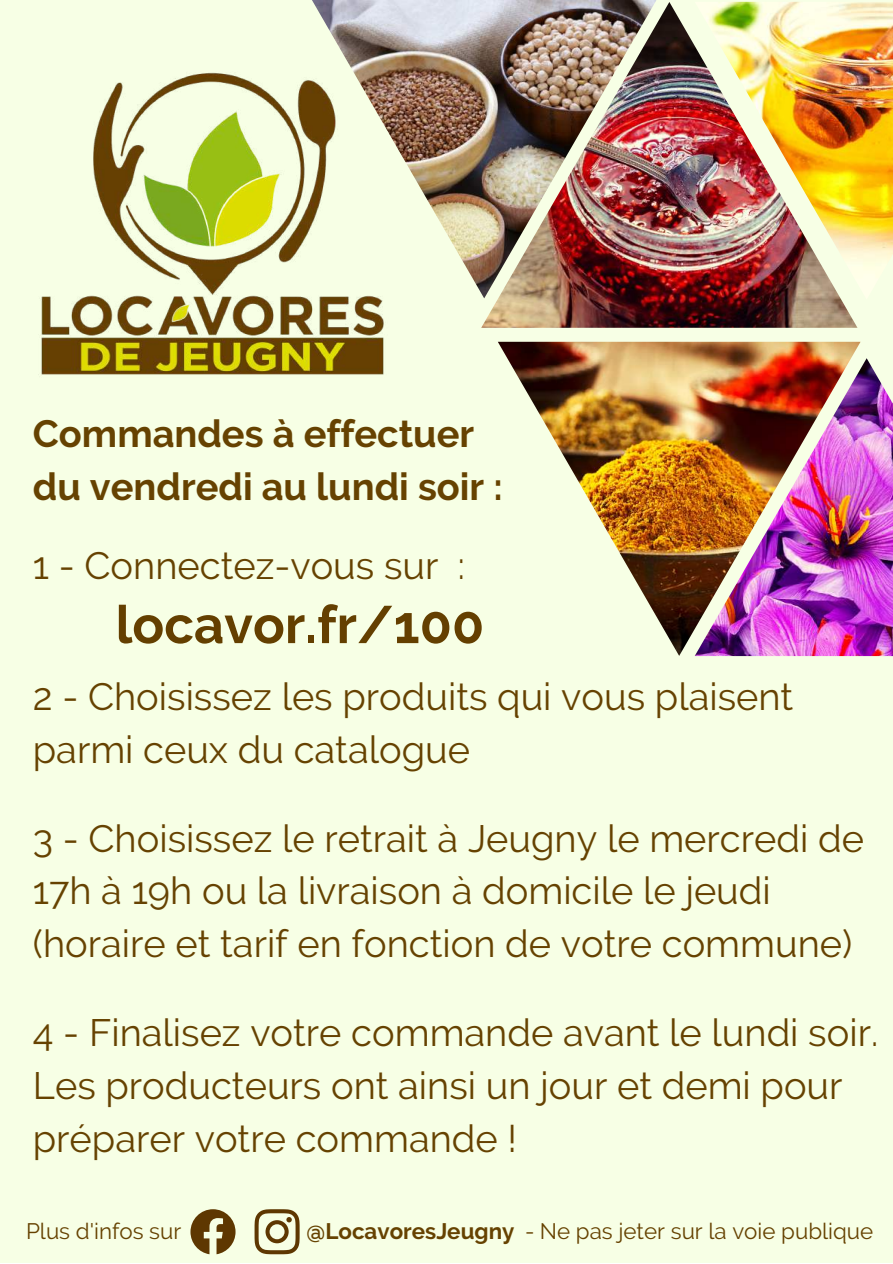
<style>
.page{position:relative;width:893px;height:1264px;background:#fff}
.page>*{position:absolute;margin:0;border:0;box-sizing:border-box;transform-origin:0 0}
.t1{font:700 52.65px "Raleway";color:#643f00}
.t2{font:37.95px/52.8px "Raleway";color:#664201}
.t3{font:700 37.95px/52.8px "Raleway";color:#664201}
.t4{font:22.35px "Raleway";color:#664201}
.s1{font-weight:700}
</style>
<div class="page">
<div style="left:0;top:0;width:892px;height:1262px;background:#f7ffe5"></div>
<img style="left:312px;top:0;width:344px;height:293px">
<img style="left:857px;top:2px;width:35px;height:257px">
<img style="left:498px;top:342px;width:362px;height:314px">
<img style="left:481px;top:2px;width:376px;height:326px">
<img style="left:694px;top:358px;width:198px;height:298px">
<img style="left:38px;top:60px;width:351px;height:315px">
<svg style="left:190px;top:1209px;width:45px;height:45px"></svg>
<svg style="left:254px;top:1209px;width:45px;height:45px"></svg>
<p class="t3" style="left:33px;top:407px;width:471px">Commandes à effectuer du vendredi au lundi soir :</p>
<p class="t2" style="left:33px;top:539px;width:433px">1 - Connectez-vous sur :</p>
<h1 class="t1" style="left:116px;top:593px;width:370px">locavor.fr/100</h1>
<p class="t2" style="left:33px;top:670px;width:762px">2 - Choisissez les produits qui vous plaisent parmi ceux du catalogue</p>
<p class="t2" style="left:33px;top:811px;width:832px">3 - Choisissez le retrait à Jeugny le mercredi de<br>17h à 19h ou la livraison à domicile le jeudi (horaire et tarif en fonction de votre commune)</p>
<p class="t2" style="left:33px;top:1006px;width:846px">4 - Finalisez votre commande avant le lundi soir.<br>Les producteurs ont ainsi un jour et demi pour préparer votre commande !</p>
<p class="t4" style="left:26px;top:1218px;width:157px">Plus d'infos sur</p>
<p class="t4" style="left:306px;top:1218px;width:568px"><span class="s1">@LocavoresJeugny</span> - Ne pas jeter sur la voie publique</p>
</div>
